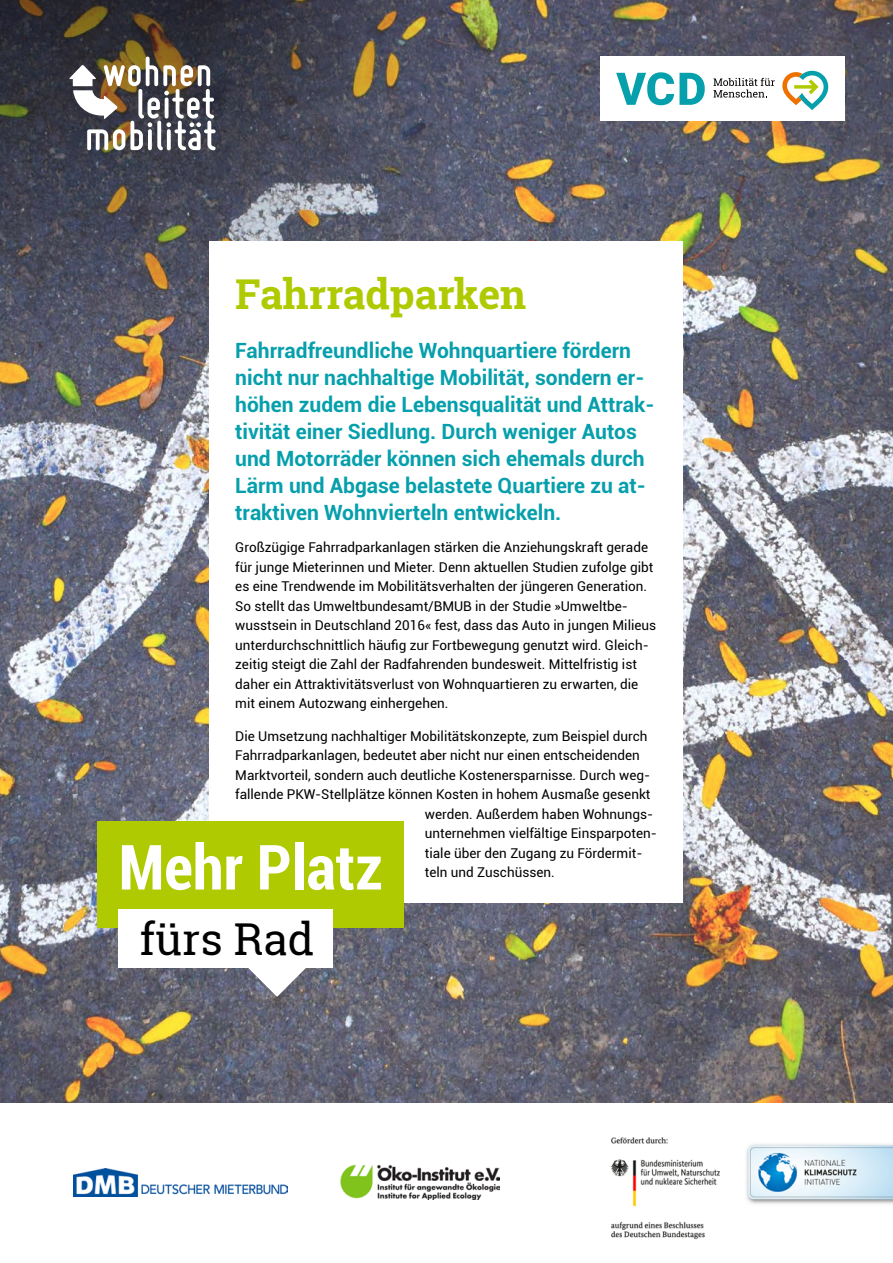
<style>
.page{position:relative;width:893px;height:1263px;background:#fff}
.page>*{position:absolute;margin:0;border:0;box-sizing:border-box;transform-origin:0 0}
.t1{font:700 condensed 62.4px "Roboto";color:#fff}
.t2{font:43.95px "Roboto Slab";color:#000}
.t3{font:700 41.1px "Roboto Slab";color:#afca00}
.t4{font:700 21px/27px "Roboto";color:#069fac}
.t5{font:13.5px/19.5px "Roboto";color:#000}
</style>
<div class="page">
<img style="left:0;top:0;width:893px;height:1103px">
<img style="left:0;top:0;width:608px;height:409px">
<div style="left:600px;top:57px;width:245px;height:64px;background:#fff"></div>
<svg style="left:713px;top:78px;width:62px;height:20px"></svg>
<svg style="left:616px;top:72px;width:89px;height:33px"></svg>
<svg style="left:782px;top:71px;width:46px;height:39px"></svg>
<svg style="left:69px;top:57px;width:147px;height:93px"></svg>
<div style="left:73px;top:79px;width:20px;height:7px;background:#fff"></div>
<img style="left:610px;top:1137px;width:283px;height:103px">
<img style="left:341px;top:1164px;width:158px;height:36px">
<img style="left:74px;top:1168px;width:214px;height:28px">
<div style="left:210px;top:241px;width:473px;height:662px;background:#fff"></div>
<div style="left:97px;top:821px;width:307px;height:107px;background:#afca00"></div>
<div style="left:119px;top:909px;width:214px;height:59px;background:#fff"></div>
<svg style="left:235px;top:968px;width:84px;height:29px"></svg>
<h3 class="t3" style="left:235px;top:266px;width:293px">Fahrradparken</h3>
<p class="t4" style="left:235px;top:336px;width:421px">Fahrradfreundliche Wohnquartiere fördern nicht nur nachhaltige Mobilität, sondern er&shy;höhen zudem die Lebensqualität und Attrak&shy;tivität einer Siedlung. Durch weniger Autos und Motorräder können sich ehemals durch Lärm und Abgase belastete Quartiere zu at&shy;traktiven Wohnvierteln entwickeln.</p>
<p class="t5" style="left:235px;top:537px;width:422px">Großzügige Fahrradparkanlagen stärken die Anziehungskraft gerade für junge Mieterinnen und Mieter. Denn aktuellen Studien zufolge gibt es eine Trendwende im Mobilitätsverhalten der jüngeren Generation.<br>So stellt das Umweltbundesamt/BMUB in der Studie »Umweltbe&shy;wusstsein in Deutschland 2016« fest, dass das Auto in jungen Milieus unterdurchschnittlich häufig zur Fortbewegung genutzt wird. Gleich&shy;zeitig steigt die Zahl der Radfahrenden bundesweit. Mittelfristig ist daher ein Attraktivitätsverlust von Wohnquartieren zu erwarten, die mit einem Autozwang einhergehen.</p>
<p class="t5" style="left:235px;top:725px;width:414px">Die Umsetzung nachhaltiger Mobilitätskonzepte, zum Beispiel durch</p>
<p class="t5" style="left:235px;top:745px;width:406px">Fahrradparkanlagen, bedeutet aber nicht nur einen entscheidenden</p>
<p class="t5" style="left:235px;top:764px;width:416px">Marktvorteil, sondern auch deutliche Kostenersparnisse. Durch weg-</p>
<p class="t5" style="left:235px;top:784px;width:417px">fallende PKW-Stellplätze können Kosten in hohem Ausmaße gesenkt</p>
<p class="t5" style="left:425px;top:803px;width:230px">werden. Außerdem haben Wohnungs-</p>
<p class="t5" style="left:425px;top:823px;width:234px">unternehmen vielfältige Einsparpoten-</p>
<p class="t5" style="left:425px;top:842px;width:219px">tiale über den Zugang zu Fördermit-</p>
<h1 class="t1" style="left:119px;top:823px;width:266px">Mehr Platz</h1>
<p class="t5" style="left:425px;top:862px;width:131px">teln und Zuschüssen.</p>
<h2 class="t2" style="left:140px;top:909px;width:176px">fürs Rad</h2>
</div>
